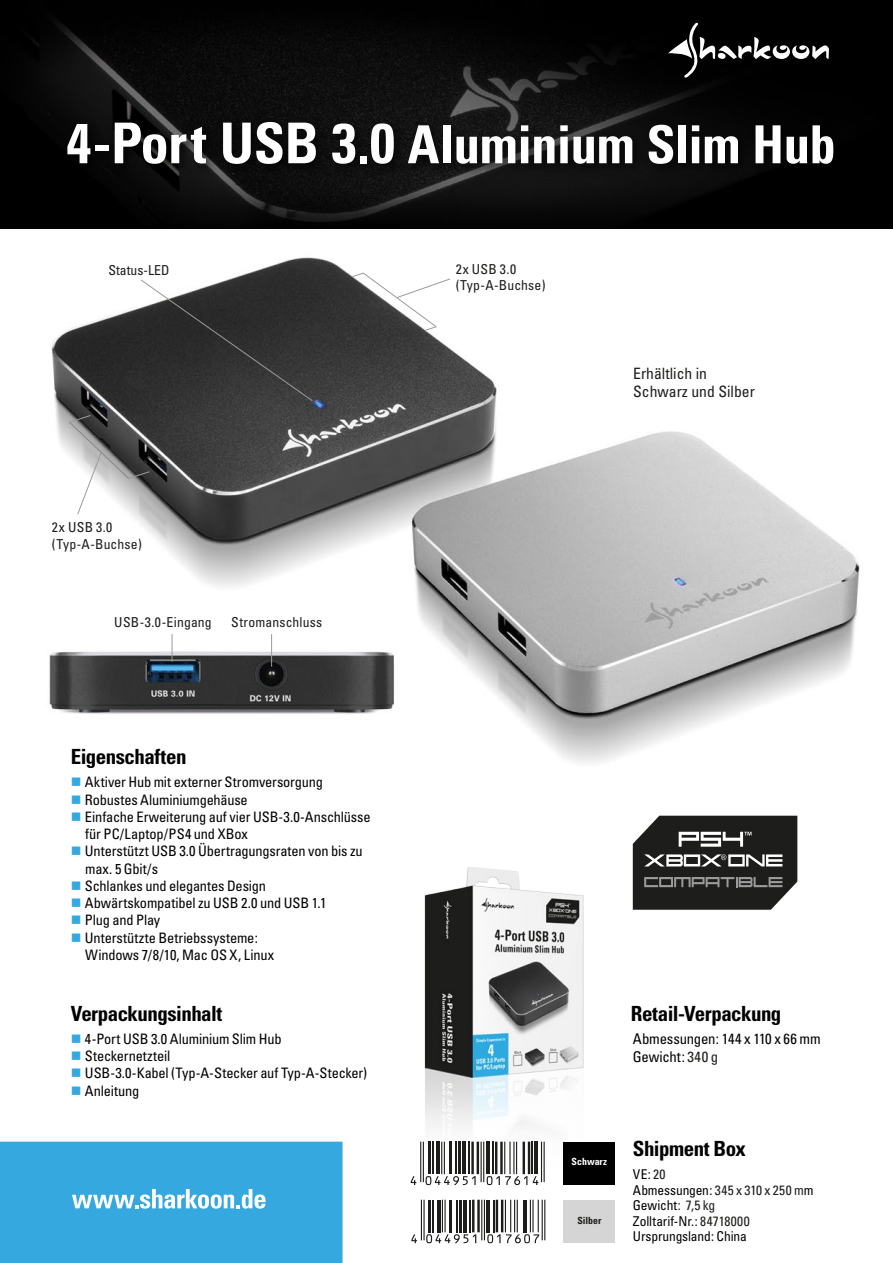
<style>
.page{position:relative;width:893px;height:1263px;background:#fff}
.page>*{position:absolute;margin:0;border:0;box-sizing:border-box;transform-origin:0 0}
.t1{font:700 condensed 52.5px "Univers";letter-spacing:-.01em;color:#fff}
.t2{font:700 condensed 20.85px "Univers";letter-spacing:-.025em;color:#000}
.t3{font:condensed 15.6px/18.8px "Univers";color:#1d1d1b}
.t4{font:condensed 14.7px/18px "Univers";letter-spacing:-.015em;color:#000}
.t5{font:condensed 14.4px/17.2px "Univers";letter-spacing:-.015em;color:#000}
.t6{font:condensed 13.65px/16.5px "Univers";letter-spacing:.01em;color:#1d1d1b}
.t7{font:condensed 13.5px/15.6px "Univers";letter-spacing:-.01em;color:#000}
.t8{font:700 condensed 9.9px "Univers";color:#fff}
.t9{font:700 condensed 9.9px "Univers";letter-spacing:-.005em;color:#1d1d1b}
.s1{font-size:56.25px}
.s2{color:#35a8e0}
.s3{color:#1d1d1b}
</style>
<div class="page">
<img style="left:0;top:0;width:893px;height:1142px">
<img style="left:375px;top:840px;width:258px;height:404px">
<svg style="left:668px;top:23px;width:161px;height:55px;background:#262626"></svg>
<div style="left:0;top:1142px;width:343px;height:121px;background:#35a8e0"></div>
<svg style="left:72px;top:1189px;width:194px;height:19px"></svg>
<img style="left:58px;top:106px;width:795px;height:88px">
<svg style="left:140px;top:279px;width:173px;height:123px;background:#3d3d3d"></svg>
<div style="left:563px;top:1142px;width:52px;height:42px;background:#000"></div>
<div style="left:563px;top:1200px;width:52px;height:43px;background:#d5d5d5"></div>
<hr style="left:421px;top:1200px;width:1px;height:40px;background:#1d1d1b">
<hr style="left:423px;top:1200px;width:2px;height:40px;background:#1d1d1b">
<hr style="left:429px;top:1200px;width:2px;height:32px;background:#1d1d1b">
<hr style="left:433px;top:1200px;width:1px;height:32px;background:#1d1d1b">
<hr style="left:437px;top:1200px;width:3px;height:32px;background:#1d1d1b">
<hr style="left:442px;top:1200px;width:1px;height:32px;background:#1d1d1b">
<hr style="left:444px;top:1200px;width:2px;height:32px;background:#1d1d1b">
<hr style="left:450px;top:1200px;width:2px;height:32px;background:#1d1d1b">
<hr style="left:456px;top:1200px;width:1px;height:32px;background:#1d1d1b">
<hr style="left:459px;top:1200px;width:2px;height:32px;background:#1d1d1b">
<hr style="left:463px;top:1200px;width:4px;height:32px;background:#1d1d1b">
<hr style="left:469px;top:1200px;width:2px;height:32px;background:#1d1d1b">
<hr style="left:472px;top:1200px;width:2px;height:32px;background:#1d1d1b">
<hr style="left:477px;top:1200px;width:3px;height:32px;background:#1d1d1b">
<hr style="left:481px;top:1200px;width:1px;height:40px;background:#1d1d1b">
<hr style="left:484px;top:1200px;width:1px;height:40px;background:#1d1d1b">
<hr style="left:486px;top:1200px;width:4px;height:32px;background:#1d1d1b">
<hr style="left:493px;top:1200px;width:1px;height:32px;background:#1d1d1b">
<hr style="left:496px;top:1200px;width:2px;height:32px;background:#1d1d1b">
<hr style="left:501px;top:1200px;width:2px;height:32px;background:#1d1d1b">
<hr style="left:505px;top:1200px;width:1px;height:32px;background:#1d1d1b">
<hr style="left:510px;top:1200px;width:1px;height:32px;background:#1d1d1b">
<hr style="left:514px;top:1200px;width:1px;height:32px;background:#1d1d1b">
<hr style="left:517px;top:1200px;width:1px;height:32px;background:#1d1d1b">
<hr style="left:523px;top:1200px;width:4px;height:32px;background:#1d1d1b">
<hr style="left:530px;top:1200px;width:1px;height:32px;background:#1d1d1b">
<hr style="left:532px;top:1200px;width:2px;height:32px;background:#1d1d1b">
<hr style="left:538px;top:1200px;width:1px;height:32px;background:#1d1d1b">
<hr style="left:542px;top:1200px;width:1px;height:40px;background:#1d1d1b">
<hr style="left:544px;top:1200px;width:1px;height:40px;background:#1d1d1b">
<svg style="left:411px;top:1234px;width:6px;height:9px"></svg>
<svg style="left:426px;top:1234px;width:50px;height:9px"></svg>
<svg style="left:487px;top:1234px;width:52px;height:9px"></svg>
<hr style="left:420px;top:1142px;width:1px;height:40px;background:#1d1d1b">
<hr style="left:423px;top:1142px;width:1px;height:40px;background:#1d1d1b">
<hr style="left:428px;top:1142px;width:2px;height:32px;background:#1d1d1b">
<hr style="left:432px;top:1142px;width:1px;height:32px;background:#1d1d1b">
<hr style="left:436px;top:1142px;width:4px;height:32px;background:#1d1d1b">
<hr style="left:441px;top:1142px;width:1px;height:32px;background:#1d1d1b">
<hr style="left:444px;top:1142px;width:1px;height:32px;background:#1d1d1b">
<hr style="left:449px;top:1142px;width:2px;height:32px;background:#1d1d1b">
<hr style="left:456px;top:1142px;width:1px;height:32px;background:#1d1d1b">
<hr style="left:458px;top:1142px;width:3px;height:32px;background:#1d1d1b">
<hr style="left:462px;top:1142px;width:4px;height:32px;background:#1d1d1b">
<hr style="left:469px;top:1142px;width:1px;height:32px;background:#1d1d1b">
<hr style="left:471px;top:1142px;width:3px;height:32px;background:#1d1d1b">
<hr style="left:477px;top:1142px;width:2px;height:32px;background:#1d1d1b">
<hr style="left:481px;top:1142px;width:1px;height:40px;background:#1d1d1b">
<hr style="left:483px;top:1142px;width:1px;height:40px;background:#1d1d1b">
<hr style="left:486px;top:1142px;width:4px;height:32px;background:#1d1d1b">
<hr style="left:492px;top:1142px;width:1px;height:32px;background:#1d1d1b">
<hr style="left:495px;top:1142px;width:2px;height:32px;background:#1d1d1b">
<hr style="left:500px;top:1142px;width:3px;height:32px;background:#1d1d1b">
<hr style="left:504px;top:1142px;width:1px;height:32px;background:#1d1d1b">
<hr style="left:509px;top:1142px;width:2px;height:32px;background:#1d1d1b">
<hr style="left:513px;top:1142px;width:1px;height:32px;background:#1d1d1b">
<hr style="left:516px;top:1142px;width:1px;height:32px;background:#1d1d1b">
<hr style="left:523px;top:1142px;width:2px;height:32px;background:#1d1d1b">
<hr style="left:528px;top:1142px;width:2px;height:32px;background:#1d1d1b">
<hr style="left:532px;top:1142px;width:1px;height:32px;background:#1d1d1b">
<hr style="left:534px;top:1142px;width:4px;height:32px;background:#1d1d1b">
<hr style="left:541px;top:1142px;width:1px;height:40px;background:#1d1d1b">
<hr style="left:544px;top:1142px;width:1px;height:40px;background:#1d1d1b">
<svg style="left:411px;top:1176px;width:5px;height:9px"></svg>
<svg style="left:426px;top:1176px;width:50px;height:9px"></svg>
<svg style="left:487px;top:1176px;width:40px;height:9px"></svg>
<svg style="left:533px;top:1176px;width:5px;height:9px"></svg>
<svg style="left:633px;top:816px;width:164px;height:94px;background:#41403f"></svg>
<svg style="left:352px;top:272px;width:99px;height:59px"></svg>
<svg style="left:68px;top:415px;width:82px;height:100px"></svg>
<svg style="left:172px;top:634px;width:1px;height:27px"></svg>
<hr style="left:271px;top:634px;width:1px;height:33px;background:#9c9b9b">
<h1 class="t1" style="left:66px;top:112px;width:771px"><span class="s1">4-Port USB 3.0</span> Aluminium Slim Hub</h1>
<p class="t6" style="left:108px;top:261px;width:62px">Status-LED</p>
<p class="t6" style="left:456px;top:260px;width:92px">2x USB 3.0 (Typ-A-Buchse)</p>
<p class="t3" style="left:633px;top:363px;width:123px">Erhältlich in<br>Schwarz und Silber</p>
<p class="t6" style="left:52px;top:519px;width:92px">2x USB 3.0 (Typ-A-Buchse)</p>
<p class="t6" style="left:114px;top:614px;width:99px">USB-3.0-Eingang</p>
<p class="t6" style="left:231px;top:614px;width:93px">Stromanschluss</p>
<h2 class="t2" style="left:71px;top:744px;width:117px">Eigenschaften</h2>
<p class="t5" style="left:71px;top:773px;width:254px"><span class="s2">■</span> Aktiver Hub mit externer Stromversorgung</p>
<p class="t5" style="left:71px;top:791px;width:179px"><span class="s2">■</span> Robustes Aluminiumgehäuse</p>
<p class="t5" style="left:85px;top:808px;width:287px;text-indent:-14px"><span class="s2">■</span> Einfache Erweiterung auf vier USB-3.0-Anschlüsse für PC/Laptop/PS4 und XBox</p>
<p class="t5" style="left:85px;top:842px;width:279px;text-indent:-14px"><span class="s2">■</span> Unterstützt USB 3.0 Übertragungsraten von bis zu max. 5 Gbit/s</p>
<p class="t5" style="left:71px;top:877px;width:197px"><span class="s2">■</span> Schlankes und elegantes Design</p>
<p class="t5" style="left:71px;top:894px;width:257px"><span class="s2">■</span> Abwärtskompatibel zu USB 2.0 und USB 1.1</p>
<p class="t5" style="left:71px;top:911px;width:91px"><span class="s2">■</span> Plug and Play</p>
<p class="t5" style="left:85px;top:929px;width:190px;text-indent:-14px"><span class="s2">■</span> Unterstützte Betriebssysteme:<br>Windows 7/8/10, Mac OS X, Linux</p>
<h2 class="t2" style="left:71px;top:1000px;width:153px">Verpackungsinhalt</h2>
<p class="t5" style="left:71px;top:1030px;width:212px"><span class="s2">■</span> 4-Port USB 3.0 Aluminium Slim Hub</p>
<p class="t5" style="left:71px;top:1047px;width:101px"><span class="s2">■</span> Steckernetzteil</p>
<p class="t5" style="left:71px;top:1064px;width:298px"><span class="s2">■</span> USB-3.0-Kabel (Typ-A-Stecker auf Typ-A-Stecker)</p>
<p class="t5" style="left:71px;top:1082px;width:70px"><span class="s2">■</span> Anleitung</p>
<h2 class="t2" style="left:631px;top:1001px;width:152px">Retail-Verpackung</h2>
<p class="t4" style="left:633px;top:1030px;width:189px">Abmessungen: 144 x 110 x 66 mm<br>Gewicht: <span class="s3">340 g</span></p>
<p class="t8" style="left:572px;top:1156px;width:37px">Schwarz</p>
<p class="t9" style="left:577px;top:1214px;width:25px">Silber</p>
<h2 class="t2" style="left:633px;top:1136px;width:114px">Shipment Box</h2>
<p class="t7" style="left:633px;top:1166px;width:182px">VE: <span class="s3">20<br></span>Abmessungen: <span class="s3">345 x 310 x 250 m</span>m<br>Gewicht<span class="s3">: 7,5 kg<br></span>Zolltarif-Nr.: <span class="s3">84718000<br></span>Ursprungsland: China</p>
</div>
